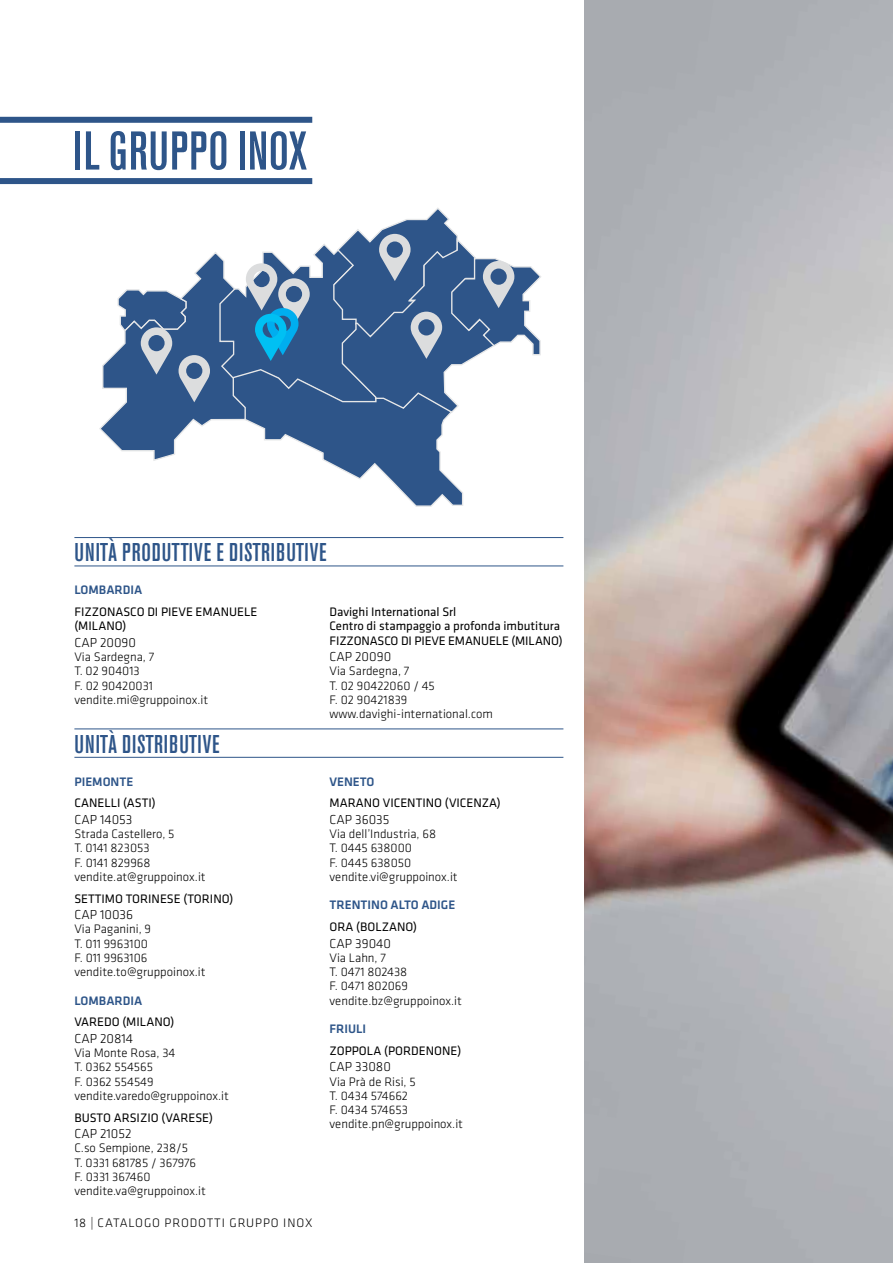
<style>
.page{position:relative;width:893px;height:1263px;background:#fff}
.page>*{position:absolute;margin:0;border:0;box-sizing:border-box;transform-origin:0 0}
.t1{font:500 condensed 54px "Akzidenz Grotesk BE";letter-spacing:.02em;color:#2e5589}
.t2{font:500 condensed 25.5px "Akzidenz Grotesk BE";letter-spacing:.03em;color:#2e5589}
.t3{font:300 13.5px "Klavika";color:#000}
.t4{font:300 12.75px/14.2px "Klavika";color:#000}
.t5{font:12.75px/14.2px "Klavika";color:#000}
.t6{font:500 12.75px "Klavika";color:#2e5589}
</style>
<div class="page">
<div style="left:0;top:117px;width:312px;height:6px;background:#2e5589"></div>
<div style="left:0;top:178px;width:312px;height:6px;background:#2e5589"></div>
<hr style="left:74px;top:728px;width:489px;height:1px;background:#2e5589">
<hr style="left:74px;top:757px;width:489px;height:1px;background:#2e5589">
<hr style="left:74px;top:537px;width:489px;height:1px;background:#2e5589">
<hr style="left:74px;top:566px;width:489px;height:1px;background:#2e5589">
<svg style="left:99px;top:208px;width:442px;height:299px"></svg>
<img style="left:585px;top:0;width:308px;height:1263px">
<h1 class="t1" style="left:73px;top:121px;width:235px">IL GRUPPO INOX</h1>
<h2 class="t2" style="left:74px;top:538px;width:254px">UNITÀ PRODUTTIVE E DISTRIBUTIVE</h2>
<p class="t6" style="left:74px;top:583px;width:63px">LOMBARDIA</p>
<p class="t5" style="left:74px;top:605px;width:184px">FIZZONASCO DI PIEVE EMAN UELE (MI LANO)</p>
<p class="t3" style="left:74px;top:635px;width:63px">CAP 20090</p>
<p class="t4" style="left:74px;top:650px;width:135px">Via Sardegna, 7<br>T. 02 904013<br>F. 02 90420031 vendite.mi@gruppoinox.it</p>
<h2 class="t2" style="left:74px;top:730px;width:147px">UNITÀ DISTRIBUTIVE</h2>
<p class="t6" style="left:74px;top:774px;width:53px">PIEMONTE</p>
<p class="t5" style="left:74px;top:796px;width:60px">CANELLI (ASTI</p>
<p class="t5" style="left:152px;top:796px;width:5px">)</p>
<p class="t3" style="left:74px;top:812px;width:60px">CAP 14053</p>
<p class="t4" style="left:74px;top:827px;width:133px">Strada Castellero, 5<br>T. 0141 823053<br>F. 0141 829968 vendite.at@gruppoinox.it</p>
<p class="t5" style="left:74px;top:891px;width:121px">SETTIMO TORIN ESE (TORI</p>
<p class="t5" style="left:213px;top:891px;width:22px">NO)</p>
<p class="t3" style="left:74px;top:907px;width:60px">CAP 10036</p>
<p class="t4" style="left:74px;top:922px;width:132px">Via Paganini, 9<br>T. 011 9963100<br>F. 011 9963106 vendite.to@gruppoinox.it</p>
<p class="t6" style="left:74px;top:993px;width:63px">LOMBARDIA</p>
<p class="t5" style="left:74px;top:1015px;width:102px">VAREDO (MILANO)</p>
<p class="t3" style="left:74px;top:1031px;width:60px">CAP 20814</p>
<p class="t4" style="left:74px;top:1046px;width:156px">Via Monte Rosa, 34<br>T. 0362 554565<br>F. 0362 554549 vendite.varedo@gruppoinox.it</p>
<p class="t5" style="left:74px;top:1110px;width:114px">BUSTO ARSIZIO (VARESE</p>
<p class="t5" style="left:209px;top:1110px;width:5px">)</p>
<p class="t3" style="left:74px;top:1126px;width:59px">CAP 21052</p>
<p class="t4" style="left:74px;top:1141px;width:133px">C.so Sempione, 238/5<br>T. 0331 681785 / 367976<br>F. 0331 367460 vendite.va@gruppoinox.it</p>
<p class="t4" style="left:74px;top:1216px;width:55px">18 | CATALOGO</p>
<p class="t4" style="left:165px;top:1216px;width:17px">PRODO</p>
<p class="t4" style="left:207px;top:1216px;width:32px">TTI GRU</p>
<p class="t4" style="left:255px;top:1216px;width:59px">PPO INOX</p>
<p class="t5" style="left:330px;top:605px;width:235px">DAVIGHI I NTERNATIONAL SRL<br>CENTRO DI STAMPAGGIO A PROFONDA IMBUTITURA<br>FIZZONASCO DI PIEVE EMAN UELE (MI LANO)</p>
<p class="t3" style="left:330px;top:649px;width:63px">CAP 20090</p>
<p class="t4" style="left:330px;top:664px;width:165px">Via Sardegna, 7<br>T. 02 90422060 / 45<br>F. 02 90421839 www.davighi-international.com</p>
<p class="t6" style="left:330px;top:774px;width:46px">VENETO</p>
<p class="t5" style="left:330px;top:796px;width:173px">MARAN O VICENTIN O (VICE NZA)</p>
<p class="t3" style="left:330px;top:812px;width:62px">CAP 36035</p>
<p class="t4" style="left:330px;top:827px;width:130px">Via dell’I ndustria, 68<br>T. 0445 638000<br>F. 0445 638050 vendite.vi@gruppoinox.it</p>
<p class="t6" style="left:330px;top:898px;width:115px">TRENTI NO ALTO ADIGE</p>
<p class="t5" style="left:330px;top:920px;width:89px">ORA (BOLZAN O)</p>
<p class="t3" style="left:330px;top:936px;width:63px">CAP 39040</p>
<p class="t4" style="left:330px;top:951px;width:134px">Via Lahn, 7<br>T. 0471 802438<br>F. 0471 802069 vendite.bz@gruppoinox.it</p>
<p class="t6" style="left:330px;top:1022px;width:21px">FRIULI</p>
<p class="t5" style="left:330px;top:1044px;width:74px">ZOPPOLA (PORDE</p>
<p class="t5" style="left:426px;top:1044px;width:37px">NONE)</p>
<p class="t3" style="left:330px;top:1059px;width:63px">CAP 33080</p>
<p class="t4" style="left:330px;top:1074px;width:135px">Via Prà de Risi, 5<br>T. 0434 574662<br>F. 0434 574653 vendite.pn@gruppoinox.it</p>
</div>
